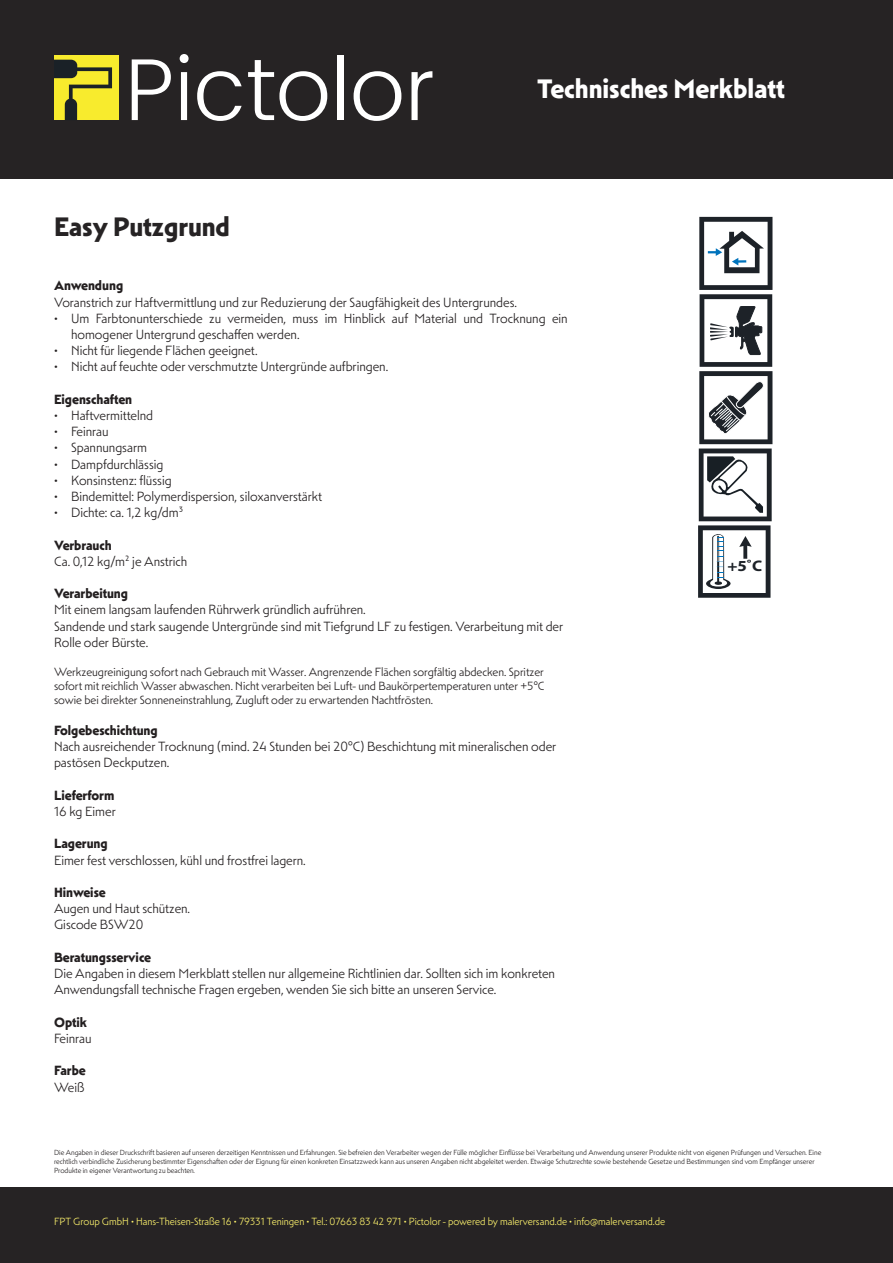
<style>
.page{position:relative;width:893px;height:1263px;background:#fff}
.page>*{position:absolute;margin:0;border:0;box-sizing:border-box;transform-origin:0 0}
.t1{font:700 27px "Mendl Sans Dusk";color:#fff}
.t2{font:700 27px "Mendl Sans Dusk";color:#262324}
.t3{font:700 15.3px "Myriad Pro";color:#1d2228;scale:1.1 1}
.t4{font:300 13.5px/16.2px "Mendl Sans Dusk";color:#231f20}
.t5{font:700 13.5px "Mendl Sans Dusk";color:#231f20}
.t6{font:300 12px "Mendl Sans Dusk";color:#231f20}
.t7{font:300 10.5px "Mendl Sans Dusk";color:#fff46d}
.t8{font:300 7.5px/9px "Mendl Sans Dusk";color:#231f20}
</style>
<div class="page">
<div style="left:0;top:0;width:893px;height:178px;background:#262324"></div>
<div style="left:0;top:1188px;width:893px;height:75px;background:#262324"></div>
<div style="left:54px;top:56px;width:64px;height:64px;background:#f8eb2d"></div>
<svg style="left:54px;top:60px;width:58px;height:60px"></svg>
<svg style="left:132px;top:59px;width:39px;height:61px"></svg>
<svg style="left:180px;top:54px;width:9px;height:66px"></svg>
<svg style="left:197px;top:71px;width:45px;height:50px"></svg>
<svg style="left:248px;top:60px;width:79px;height:61px"></svg>
<div style="left:337px;top:55px;width:6px;height:65px;background:#fff"></div>
<svg style="left:354px;top:71px;width:47px;height:50px"></svg>
<svg style="left:411px;top:71px;width:21px;height:49px"></svg>
<svg style="left:698px;top:217px;width:74px;height:381px"></svg>
<p class="t1" style="left:537px;top:72px;width:249px">Technisches Merkblatt</p>
<p class="t2" style="left:54px;top:209px;width:178px">Easy Putzgrund</p>
<p class="t5" style="left:54px;top:277px;width:71px">Anwendung</p>
<p class="t4" style="left:54px;top:294px;width:465px">Voranstrich zur Haftvermittlung und zur Reduzierung der Saugfähigkeit des Untergrundes.</p>
<p class="t4" style="left:71px;top:310px;width:498px;text-indent:-17px">• Um Farbtonunterschiede zu vermeiden, muss im Hinblick auf Material und Trocknung ein homogener Untergrund geschaffen werden.</p>
<p class="t4" style="left:54px;top:342px;width:205px">• Nicht für liegende Flächen geeignet.</p>
<p class="t4" style="left:54px;top:359px;width:336px">• Nicht auf feuchte oder verschmutzte Untergründe aufbringen.</p>
<p class="t5" style="left:54px;top:391px;width:80px">Eigenschaften</p>
<p class="t4" style="left:54px;top:407px;width:101px">• Haftvermittelnd</p>
<p class="t4" style="left:54px;top:423px;width:56px">• Feinrau</p>
<p class="t4" style="left:54px;top:440px;width:95px">• Spannungsarm</p>
<p class="t4" style="left:54px;top:456px;width:111px">• Dampfdurchlässig</p>
<p class="t4" style="left:54px;top:472px;width:119px">• Konsinstenz: flüssig</p>
<p class="t4" style="left:54px;top:488px;width:270px">• Bindemittel: Polymerdispersion, siloxanverstärkt</p>
<p class="t4" style="left:54px;top:504px;width:131px">• Dichte: ca. 1,2 kg/dm³</p>
<p class="t5" style="left:54px;top:536px;width:59px">Verbrauch</p>
<p class="t4" style="left:54px;top:553px;width:135px">Ca. 0,12 kg/m² je Anstrich</p>
<p class="t5" style="left:54px;top:585px;width:76px">Verarbeitung</p>
<p class="t4" style="left:54px;top:602px;width:313px">Mit einem langsam laufenden Rührwerk gründlich aufrühren.</p>
<p class="t4" style="left:54px;top:618px;width:511px">Sandende und stark saugende Untergründe sind mit Tiefgrund LF zu festigen. Verarbeitung mit der</p>
<p class="t4" style="left:54px;top:634px;width:96px">Rolle oder Bürste.</p>
<p class="t6" style="left:54px;top:664px;width:491px">Werkzeugreinigung sofort nach Gebrauch mit Wasser. Angrenzende Flächen sorgfältig abdecken. Spritzer</p>
<p class="t6" style="left:54px;top:679px;width:492px">sofort mit reichlich Wasser abwaschen. Nicht verarbeiten bei Luft- und Baukörpertemperaturen unter +5°C</p>
<p class="t6" style="left:54px;top:693px;width:380px">sowie bei direkter Sonneneinstrahlung, Zugluft oder zu erwartenden Nachtfrösten.</p>
<p class="t5" style="left:54px;top:722px;width:105px">Folgebeschichtung</p>
<p class="t4" style="left:54px;top:738px;width:504px">Nach ausreichender Trocknung (mind. 24 Stunden bei 20°C) Beschichtung mit mineralischen oder</p>
<p class="t4" style="left:54px;top:755px;width:117px">pastösen Deckputzen.</p>
<p class="t5" style="left:54px;top:787px;width:62px">Lieferform</p>
<p class="t4" style="left:54px;top:803px;width:63px">16 kg Eimer</p>
<p class="t5" style="left:54px;top:835px;width:55px">Lagerung</p>
<p class="t4" style="left:54px;top:852px;width:253px">Eimer fest verschlossen, kühl und frostfrei lagern.</p>
<p class="t5" style="left:54px;top:884px;width:53px">Hinweise</p>
<p class="t4" style="left:54px;top:900px;width:138px">Augen und Haut schützen.</p>
<p class="t4" style="left:54px;top:917px;width:91px">Giscode BSW20</p>
<p class="t5" style="left:54px;top:949px;width:99px">Beratungsservice</p>
<p class="t4" style="left:54px;top:965px;width:503px">Die Angaben in diesem Merkblatt stellen nur allgemeine Richtlinien dar. Sollten sich im konkreten</p>
<p class="t4" style="left:54px;top:981px;width:444px">Anwendungsfall technische Fragen ergeben, wenden Sie sich bitte an unseren Service.</p>
<p class="t5" style="left:54px;top:1013px;width:35px">Optik</p>
<p class="t4" style="left:54px;top:1030px;width:39px">Feinrau</p>
<p class="t5" style="left:54px;top:1062px;width:33px">Farbe</p>
<p class="t4" style="left:54px;top:1079px;width:32px">Weiß</p>
<p class="t3" style="left:727px;top:556px;width:33px">+5˚C</p>
<p class="t8" style="left:54px;top:1148px;width:769px">Die Angaben in dieser Druckschrift basieren auf unseren derzeitigen Kenntnissen und Erfahrungen. Sie befreien den Verarbeiter wegen der Fülle möglicher Einflüsse bei Verarbeitung und Anwendung unserer Produkte nicht von eigenen Prüfungen und Versuchen. Eine rechtlich verbindliche Zusicherung bestimmter Eigenschaften oder der Eignung für einen konkreten Einsatzzweck kann aus unseren Angaben nicht abgeleitet werden. Etwaige Schutzrechte sowie bestehende Gesetze und Bestimmungen sind vom Empfänger unserer<br>Produkte in eigener Verantwortung zu beachten.</p>
<p class="t7" style="left:54px;top:1215px;width:613px">FPT Group GmbH • Hans-Theisen-Straße 16 • 79331 Teningen • Tel.: 07663 83 42 971 • Pictolor - powered by malerversand.de • info@malerversand.de</p>
</div>
